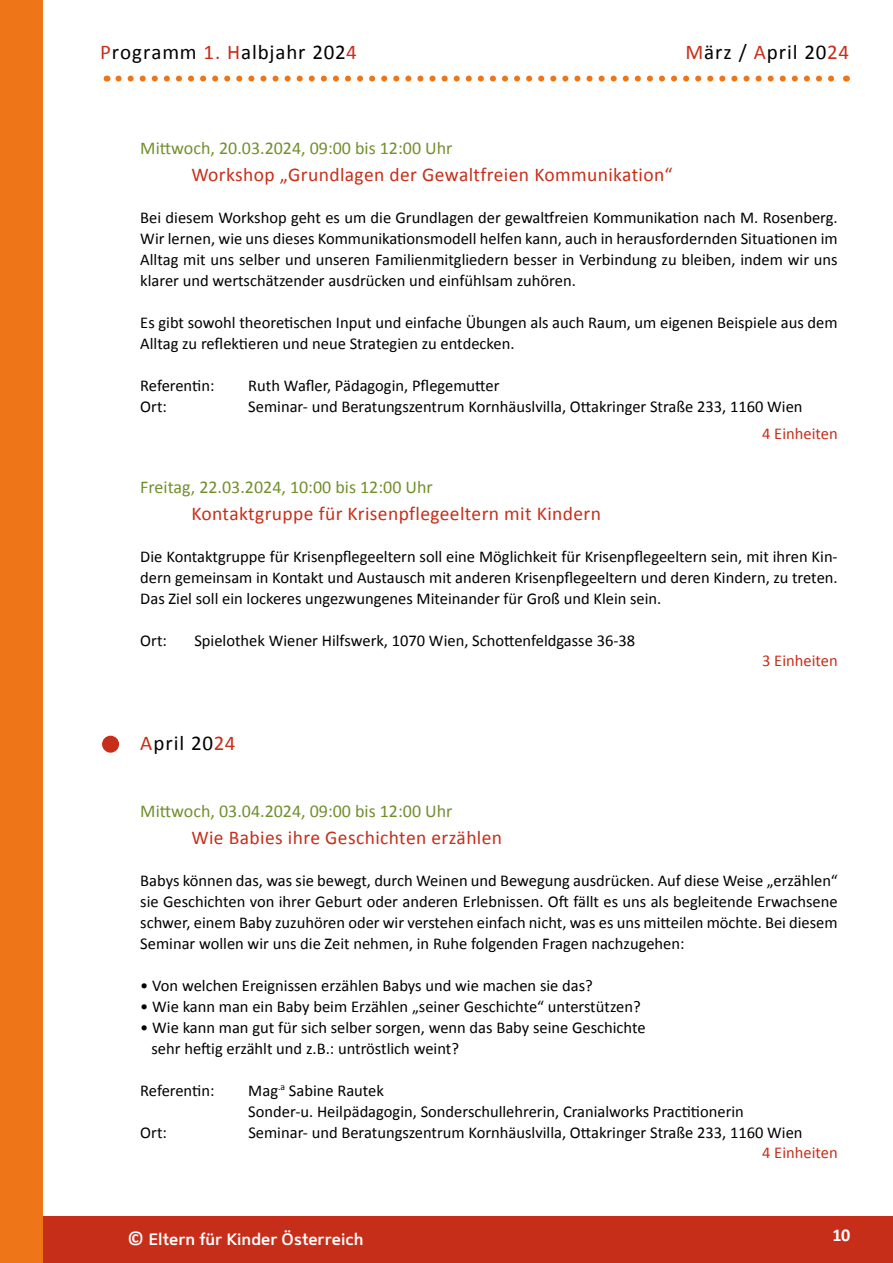
<style>
.page{position:relative;width:893px;height:1263px;background:#fff}
.page>*{position:absolute;margin:0;border:0;box-sizing:border-box;transform-origin:0 0}
.t1{font:21px "Calibri";letter-spacing:.04em;color:#000}
.Seminarüberschrift{font:19.5px "Calibri";letter-spacing:.02em;color:#c72e19}
.t2{font:700 18.15px "Calibri";color:#fff}
.Datum{font:18px "Calibri";color:#718f2d}
.Fliesstext{font:16.5px/21px "Calibri";color:#000;text-align:justify}
.Einheiten{font:16.5px "Calibri";color:#c72e19}
.t3{font:600 16.5px "Mentone";color:#fff}
.s1{color:#c72e19}
.s2{font-family:"Calibri";font-weight:700;font-size:19.8px}
</style>
<div class="page">
<div style="left:0;top:1216px;width:893px;height:47px;background:#c72e19"></div>
<div style="left:0;top:0;width:43px;height:1263px;background:#ee7518"></div>
<svg style="left:118px;top:76px;width:716px;height:6px"></svg>
<div style="left:102px;top:736px;width:17px;height:17px;background:#c72e19;border-radius:50%"></div>
<p class="t1" style="left:100px;top:39px;width:258px"><span class="s1">P</span>rogramm <span class="s1">1. H</span>albjahr 202<span class="s1">4</span></p>
<p class="t1" style="left:685px;top:39px;width:165px"><span class="s1">M</span>ärz / <span class="s1">A</span>pril 20<span class="s1">24</span></p>
<p class="Datum" style="left:140px;top:137px;width:314px">Mittwoch, 20.03.2024, 09:00 bis 12:00 Uhr</p>
<p class="Seminarüberschrift" style="left:191px;top:162px;width:483px">Workshop „Grundlagen der Gewaltfreien Kommunikation“</p>
<p class="Fliesstext" style="left:140px;top:206px;width:699px">Bei diesem Workshop geht es um die Grundlagen der gewaltfreien Kommunikation nach M. Rosenberg.<br>Wir lernen, wie uns dieses Kommunikationsmodell helfen kann, auch in herausfordernden Situationen im Alltag mit uns selber und unseren Familienmitgliedern besser in Verbindung zu bleiben, indem wir uns klarer und wertschätzender ausdrücken und einfühlsam zuhören.</p>
<p class="Fliesstext" style="left:140px;top:311px;width:699px">Es gibt sowohl theoretischen Input und einfache Übungen als auch Raum, um eigenen Beispiele aus dem<br>Alltag zu reflektieren und neue Strategien zu entdecken.</p>
<p class="Fliesstext" style="left:140px;top:374px;width:76px">Referentin:</p>
<p class="Fliesstext" style="left:248px;top:374px;width:253px">Ruth Wafler, Pädagogin, Pflegemutter</p>
<p class="Fliesstext" style="left:140px;top:395px;width:28px">Ort:</p>
<p class="Fliesstext" style="left:248px;top:395px;width:556px">Seminar- und Beratungszentrum Kornhäuslvilla, Ottakringer Straße 233, 1160 Wien</p>
<p class="Einheiten" style="left:762px;top:423px;width:77px">4 Einheiten</p>
<p class="Datum" style="left:140px;top:476px;width:294px">Freitag, 22.03.2024, 10:00 bis 12:00 Uhr</p>
<p class="Seminarüberschrift" style="left:191px;top:501px;width:411px">Kontaktgruppe für Krisenpflegeeltern mit Kindern</p>
<p class="Fliesstext" style="left:140px;top:545px;width:699px">Die Kontaktgruppe für Krisenpflegeeltern soll eine Möglichkeit für Krisenpflegeeltern sein, mit ihren Kin&shy;dern gemeinsam in Kontakt und Austausch mit anderen Krisenpflegeeltern und deren Kindern, zu treten.</p>
<p class="Fliesstext" style="left:140px;top:587px;width:523px">Das Ziel soll ein lockeres ungezwungenes Miteinander für Groß und Klein sein.</p>
<p class="Fliesstext" style="left:140px;top:629px;width:28px">Ort:</p>
<p class="Fliesstext" style="left:194px;top:629px;width:442px">Spielothek Wiener Hilfswerk, 1070 Wien, Schottenfeldgasse 36-38</p>
<p class="Einheiten" style="left:762px;top:650px;width:77px">3 Einheiten</p>
<p class="t1" style="left:140px;top:730px;width:97px"><span class="s1">A</span>pril 20<span class="s1">24</span></p>
<p class="Datum" style="left:140px;top:800px;width:314px">Mittwoch, 03.04.2024, 09:00 bis 12:00 Uhr</p>
<p class="Seminarüberschrift" style="left:191px;top:825px;width:312px">Wie Babies ihre Geschichten erzählen</p>
<p class="Fliesstext" style="left:140px;top:869px;width:699px">Babys können das, was sie bewegt, durch Weinen und Bewegung ausdrücken. Auf diese Weise „erzählen“ sie Geschichten von ihrer Geburt oder anderen Erlebnissen. Oft fällt es uns als begleitende Erwachsene schwer, einem Baby zuzuhören oder wir verstehen einfach nicht, was es uns mitteilen möchte. Bei diesem Seminar wollen wir uns die Zeit nehmen, in Ruhe folgenden Fragen nachzugehen:</p>
<p class="Fliesstext" style="left:140px;top:974px;width:454px">• Von welchen Ereignissen erzählen Babys und wie machen sie das?</p>
<p class="Fliesstext" style="left:140px;top:995px;width:502px">• Wie kann man ein Baby beim Erzählen „seiner Geschichte“ unterstützen?</p>
<p class="Fliesstext" style="left:140px;top:1016px;width:507px">• Wie kann man gut für sich selber sorgen, wenn das Baby seine Geschichte</p>
<p class="Fliesstext" style="left:152px;top:1037px;width:309px">sehr heftig erzählt und z.B.: untröstlich weint?</p>
<p class="Fliesstext" style="left:140px;top:1079px;width:76px">Referentin:</p>
<p class="Fliesstext" style="left:248px;top:1079px;width:137px">Mag<sup>.a</sup> Sabine Rautek</p>
<p class="Fliesstext" style="left:248px;top:1100px;width:497px">Sonder-u. Heilpädagogin, Sonderschullehrerin, Cranialworks Practitionerin</p>
<p class="Fliesstext" style="left:140px;top:1121px;width:28px">Ort:</p>
<p class="Fliesstext" style="left:248px;top:1121px;width:556px">Seminar- und Beratungszentrum Kornhäuslvilla, Ottakringer Straße 233, 1160 Wien</p>
<p class="Einheiten" style="left:762px;top:1142px;width:77px">4 Einheiten</p>
<p class="t3" style="left:128px;top:1229px;width:237px"><span class="s2">©</span> Eltern für Kinder Österreich</p>
<p class="t2" style="left:832px;top:1223px;width:20px">10</p>
</div>
